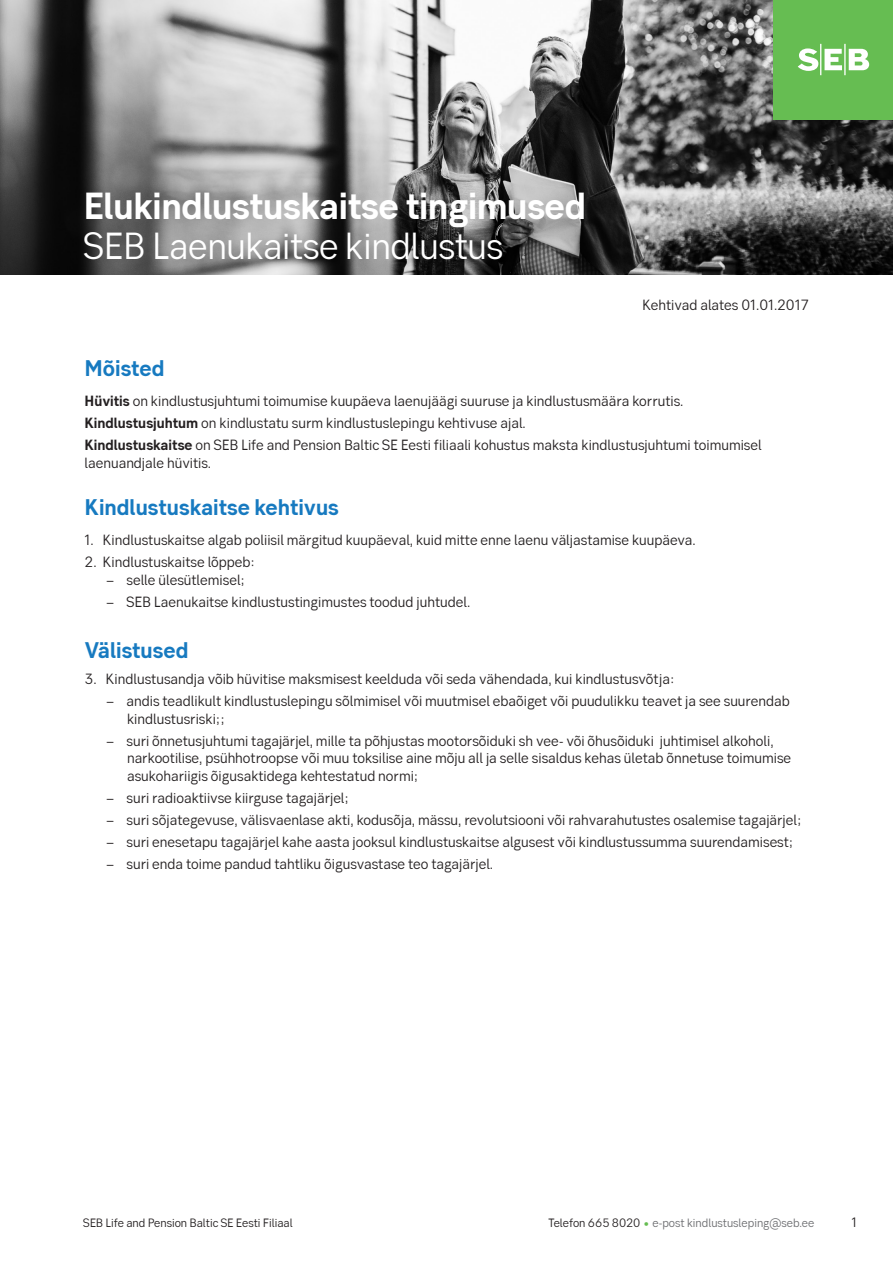
<style>
.page{position:relative;width:893px;height:1263px;background:#fff}
.page>*{position:absolute;margin:0;border:0;box-sizing:border-box;transform-origin:0 0}
.t1{font:700 37.5px "SEB Sans Serif";letter-spacing:-.01em;color:#fff}
.t2{font:37.5px "SEB Sans Serif";letter-spacing:-.01em;color:#fff}
.Headline_3_13{font:700 22.5px "SEB Sans Serif";color:#177ac0}
.bodytext_leping_taan{font:14.7px/17.7px "SEB Sans Serif";color:#231f20}
.Body_tekst_10_12_lep{font:14.7px/17.7px "SEB Sans Serif";color:#231f20}
.bodytext_10_12_lepin{font:14.7px "SEB Sans Serif";color:#231f20}
.t3{font:13.5px "SEB Sans Serif";color:#231f20}
.t4{font:12px "SEB Sans Serif";color:#6c6d70}
.t5{font:12px "SEB Sans Serif";color:#231f20}
.s1{font-weight:700}
.s2{color:#231f20}
.s3{font-weight:500;color:#66bd52}
</style>
<div class="page">
<img style="left:0;top:0;width:893px;height:274px">
<div style="left:774px;top:0;width:119px;height:119px;background:#66bd52"></div>
<svg style="left:798px;top:44px;width:71px;height:31px"></svg>
<h1 class="t1" style="left:84px;top:183px;width:504px">Elukindlustuskaitse tingimused</h1>
<h1 class="t2" style="left:84px;top:224px;width:421px">SEB Laenukaitse kindlustus</h1>
<p class="Body_tekst_10_12_lep" style="left:642px;top:296px;width:169px">Kehtivad alates 01.01.2017</p>
<p class="Headline_3_13" style="left:85px;top:355px;width:82px">Mõisted</p>
<p class="Body_tekst_10_12_lep" style="left:85px;top:392px;width:600px"><span class="s1">Hüvitis</span> on kindlustusjuhtumi toimumise kuupäeva laenujäägi suuruse ja kindlustusmäära korrutis.</p>
<p class="Body_tekst_10_12_lep" style="left:85px;top:414px;width:443px"><span class="s1">Kindlustusjuhtum</span> on kindlustatu surm kindlustuslepingu kehtivuse ajal.</p>
<p class="Body_tekst_10_12_lep" style="left:85px;top:436px;width:679px"><span class="s1">Kindlustuskaitse</span> on SEB Life and Pension Baltic SE Eesti filiaali kohustus maksta kindlustusjuhtumi toimumisel laenuandjale hüvitis.</p>
<p class="Headline_3_13" style="left:85px;top:493px;width:256px">Kindlustuskaitse kehtivus</p>
<p class="Body_tekst_10_12_lep" style="left:85px;top:531px;width:613px">1. Kindlustuskaitse algab poliisil märgitud kuupäeval, kuid mitte enne laenu väljastamise kuupäeva.</p>
<p class="Body_tekst_10_12_lep" style="left:85px;top:553px;width:172px">2. Kindlustuskaitse lõppeb:</p>
<p class="bodytext_leping_taan" style="left:106px;top:571px;width:141px">− selle ülesütlemisel;</p>
<p class="bodytext_leping_taan" style="left:106px;top:593px;width:366px">− SEB Laenukaitse kindlustustingimustes toodud juhtudel.</p>
<p class="Headline_3_13" style="left:85px;top:636px;width:106px">Välistused</p>
<p class="bodytext_10_12_lepin" style="left:85px;top:670px;width:592px">3. Kindlustusandja võib hüvitise maksmisest keelduda või seda vähendada, kui kindlustusvõtja:</p>
<p class="bodytext_leping_taan" style="left:127px;top:692px;width:664px;text-indent:-21px">− andis teadlikult kindlustuslepingu sõlmimisel või muutmisel ebaõiget või puudulikku teavet ja see suurendab kindlustusriski;;</p>
<p class="bodytext_leping_taan" style="left:127px;top:731px;width:666px;text-indent:-21px">− suri õnnetusjuhtumi tagajärjel, mille ta põhjustas mootorsõiduki sh vee- või õhusõiduki juhtimisel alkoholi, narkootilise, psühhotroopse või muu toksilise aine mõju all ja selle sisaldus kehas ületab õnnetuse toimumise asukohariigis õigusaktidega kehtestatud normi;</p>
<p class="bodytext_leping_taan" style="left:106px;top:789px;width:245px">− suri radioaktiivse kiirguse tagajärjel;</p>
<p class="bodytext_leping_taan" style="left:106px;top:811px;width:697px">− suri sõjategevuse, välisvaenlase akti, kodusõja, mässu, revolutsiooni või rahvarahutustes osalemise tagajärjel;</p>
<p class="bodytext_leping_taan" style="left:106px;top:833px;width:689px">− suri enesetapu tagajärjel kahe aasta jooksul kindlustuskaitse algusest või kindlustussumma suurendamisest;</p>
<p class="bodytext_leping_taan" style="left:106px;top:855px;width:389px">− suri enda toime pandud tahtliku õigusvastase teo tagajärjel.</p>
<p class="t5" style="left:83px;top:1216px;width:211px">SEB Life and Pension Baltic SE Eesti Filiaal</p>
<p class="t4" style="left:548px;top:1216px;width:268px"><span class="s2">Telefon 665 8020</span> <span class="s3">•</span> e-post kindlustusleping@seb.ee</p>
<p class="t3" style="left:851px;top:1214px;width:7px">1</p>
</div>
